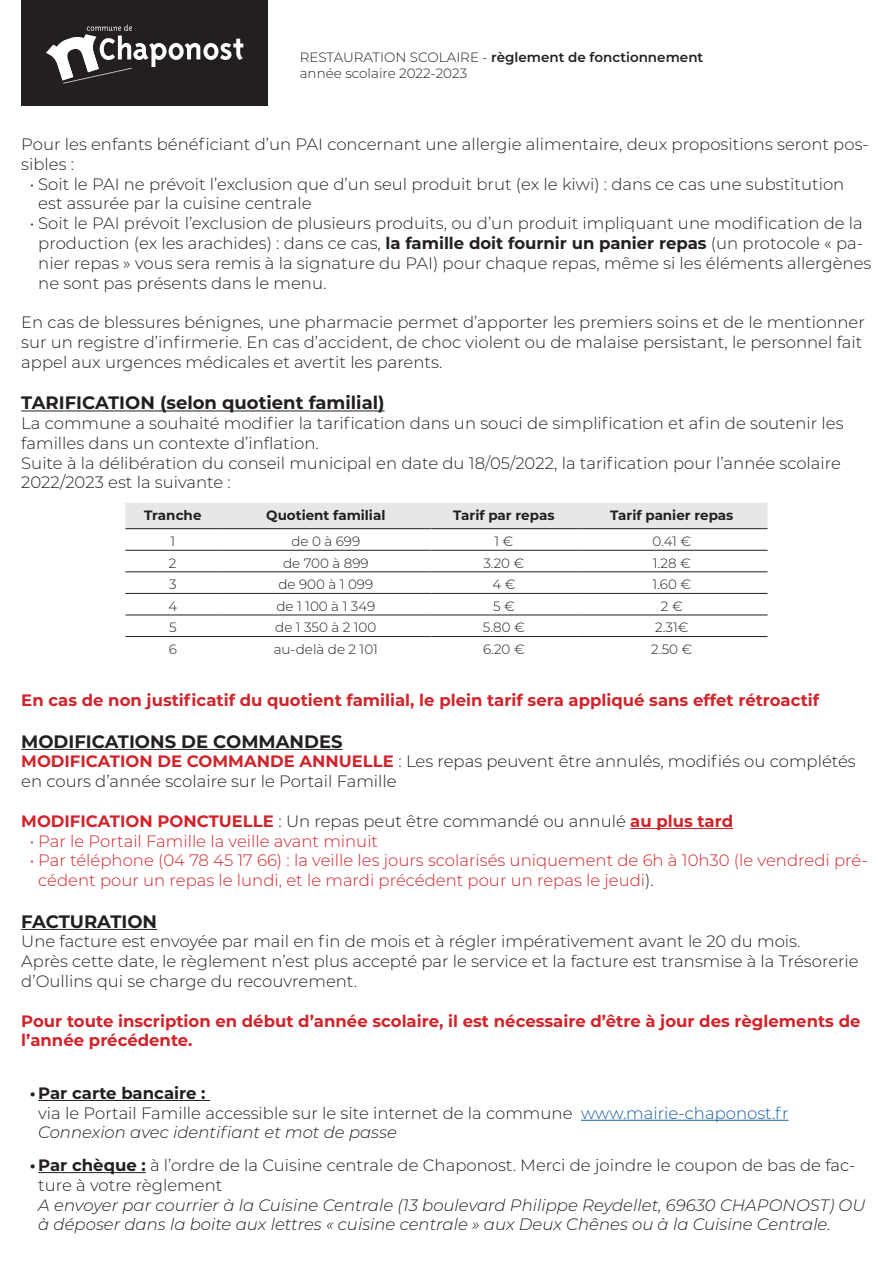
<style>
.page{position:relative;width:893px;height:1263px;background:#fff}
.page>*{position:absolute;margin:0;border:0;box-sizing:border-box;transform-origin:0 0}
.t1{font:700 18px "Montserrat";color:#231f20}
.t2{font:300 16.5px/19.8px "Montserrat";color:#231f20}
.t3{font:italic 300 16.5px/19.8px "Montserrat";color:#231f20}
.t4{font:700 16.5px/19.8px "Montserrat";color:#d1232a}
.t5{font:300 16.5px/19.8px "Montserrat";color:#d1232a}
.t6{font:300 13.5px/16.2px "Montserrat";color:#231f20}
.t7{font:700 13.5px "Montserrat";color:#231f20}
.s1{font-weight:600}
.s2{font-weight:700}
.s3{font-weight:700;color:#d1232a}
.s4{font-weight:300;color:#231f20}
.s5{color:#231f20}
.s6{color:#175d9e}
.s7{font-style:italic}
.s8{font-weight:700;font-style:normal}
.s9{font-style:normal}
</style>
<div class="page">
<div style="left:21px;top:0;width:247px;height:106px;background:#231f20"></div>
<svg style="left:46px;top:24px;width:197px;height:59px"></svg>
<hr style="left:21px;top:410px;width:364px;height:1px;background:#231f20">
<hr style="left:21px;top:749px;width:322px;height:1px;background:#231f20">
<hr style="left:630px;top:828px;width:103px;height:1px;background:#d1232a">
<hr style="left:21px;top:929px;width:136px;height:1px;background:#231f20">
<hr style="left:38px;top:1100px;width:172px;height:1px;background:#231f20">
<hr style="left:581px;top:1120px;width:207px;height:1px;background:#175d9e">
<hr style="left:38px;top:1172px;width:108px;height:1px;background:#231f20">
<div style="left:125px;top:503px;width:642px;height:25px;background:#e6e7e9"></div>
<hr style="left:125px;top:550px;width:95px;height:1px;background:#231f20">
<hr style="left:220px;top:550px;width:212px;height:1px;background:#231f20">
<hr style="left:432px;top:550px;width:144px;height:1px;background:#231f20">
<hr style="left:576px;top:550px;width:191px;height:1px;background:#231f20">
<hr style="left:125px;top:572px;width:95px;height:1px;background:#231f20">
<hr style="left:220px;top:572px;width:212px;height:1px;background:#231f20">
<hr style="left:432px;top:572px;width:144px;height:1px;background:#231f20">
<hr style="left:576px;top:572px;width:191px;height:1px;background:#231f20">
<hr style="left:125px;top:593px;width:95px;height:1px;background:#231f20">
<hr style="left:220px;top:593px;width:212px;height:1px;background:#231f20">
<hr style="left:432px;top:593px;width:144px;height:1px;background:#231f20">
<hr style="left:576px;top:593px;width:191px;height:1px;background:#231f20">
<hr style="left:125px;top:615px;width:95px;height:1px;background:#231f20">
<hr style="left:220px;top:615px;width:212px;height:1px;background:#231f20">
<hr style="left:432px;top:615px;width:144px;height:1px;background:#231f20">
<hr style="left:576px;top:615px;width:191px;height:1px;background:#231f20">
<hr style="left:125px;top:636px;width:95px;height:1px;background:#231f20">
<hr style="left:220px;top:636px;width:212px;height:1px;background:#231f20">
<hr style="left:432px;top:636px;width:144px;height:1px;background:#231f20">
<hr style="left:576px;top:636px;width:191px;height:1px;background:#231f20">
<hr style="left:125px;top:528px;width:95px;height:1px;background:#231f20">
<hr style="left:220px;top:528px;width:212px;height:1px;background:#231f20">
<hr style="left:432px;top:528px;width:144px;height:1px;background:#231f20">
<hr style="left:576px;top:528px;width:191px;height:1px;background:#231f20">
<p class="t6" style="left:300px;top:48px;width:405px">RESTAURATION SCOLAIRE - <span class="s1">règlement de fonctionnement </span>année scolaire 2022-2023</p>
<p class="t2" style="left:21px;top:134px;width:849px">Pour les enfants bénéficiant d’un PAI concernant une allergie alimentaire, deux propositions seront pos&shy;sibles :</p>
<p class="t2" style="left:38px;top:173px;width:808px;text-indent:-9px">• Soit le PAI ne prévoit l’exclusion que d’un seul produit brut (ex le kiwi) : dans ce cas une substitution est assurée par la cuisine centrale</p>
<p class="t2" style="left:38px;top:213px;width:835px;text-indent:-9px">• Soit le PAI prévoit l’exclusion de plusieurs produits, ou d’un produit impliquant une modification de la production (ex les arachides) : dans ce cas, <span class="s2">la famille doit fournir un panier repas</span> (un protocole « pa&shy;nier repas » vous sera remis à la signature du PAI) pour chaque repas, même si les éléments allergènes ne sont pas présents dans le menu.</p>
<p class="t2" style="left:21px;top:312px;width:845px">En cas de blessures bénignes, une pharmacie permet d’apporter les premiers soins et de le mentionner sur un registre d’infirmerie. En cas d’accident, de choc violent ou de malaise persistant, le personnel fait appel aux urgences médicales et avertit les parents.</p>
<p class="t1" style="left:21px;top:390px;width:365px">TARIFICATION (selon quotient familial)</p>
<p class="t2" style="left:21px;top:413px;width:824px">La commune a souhaité modifier la tarification dans un souci de simplification et afin de soutenir les familles dans un contexte d’inflation.</p>
<p class="t2" style="left:21px;top:452px;width:821px">Suite à la délibération du conseil municipal en date du 18/05/2022, la tarification pour l’année scolaire<br>2022/2023 est la suivante :</p>
<p class="t7" style="left:144px;top:506px;width:59px">Tranche</p>
<p class="t7" style="left:266px;top:506px;width:121px">Quotient familial</p>
<p class="t7" style="left:453px;top:506px;width:103px">Tarif par repas</p>
<p class="t7" style="left:610px;top:506px;width:125px">Tarif panier repas</p>
<p class="t6" style="left:170px;top:533px;width:6px">1</p>
<p class="t6" style="left:291px;top:533px;width:70px">de 0 à 699</p>
<p class="t6" style="left:494px;top:533px;width:21px">1 €</p>
<p class="t6" style="left:652px;top:533px;width:40px">0.41 €</p>
<p class="t6" style="left:169px;top:554px;width:9px">2</p>
<p class="t6" style="left:283px;top:554px;width:87px">de 700 à 899</p>
<p class="t6" style="left:483px;top:554px;width:43px">3.20 €</p>
<p class="t6" style="left:653px;top:554px;width:39px">1.28 €</p>
<p class="t6" style="left:169px;top:576px;width:9px">3</p>
<p class="t6" style="left:278px;top:576px;width:96px">de 900 à 1 099</p>
<p class="t6" style="left:492px;top:576px;width:25px">4 €</p>
<p class="t6" style="left:653px;top:576px;width:40px">1.60 €</p>
<p class="t6" style="left:168px;top:597px;width:10px">4</p>
<p class="t6" style="left:276px;top:597px;width:100px">de 1 100 à 1 349</p>
<p class="t6" style="left:493px;top:597px;width:23px">5 €</p>
<p class="t6" style="left:661px;top:597px;width:23px">2 €</p>
<p class="t6" style="left:169px;top:619px;width:9px">5</p>
<p class="t6" style="left:275px;top:619px;width:103px">de 1 350 à 2 100</p>
<p class="t6" style="left:483px;top:619px;width:44px">5.80 €</p>
<p class="t6" style="left:655px;top:619px;width:35px">2.31€</p>
<p class="t6" style="left:169px;top:640px;width:10px">6</p>
<p class="t6" style="left:274px;top:640px;width:106px">au-delà de 2 101</p>
<p class="t6" style="left:483px;top:640px;width:43px">6.20 €</p>
<p class="t6" style="left:651px;top:640px;width:43px">2.50 €</p>
<p class="t4" style="left:21px;top:690px;width:799px">En cas de non justificatif du quotient familial, le plein tarif sera appliqué sans effet rétroactif</p>
<p class="t1" style="left:21px;top:728px;width:323px">MODIFICATIONS DE COMMANDES</p>
<p class="t2" style="left:21px;top:751px;width:836px"><span class="s3">MODIFICATION DE COMMANDE ANNUELLE</span> : Les repas peuvent être annulés, modifiés ou complétés en cours d’année scolaire sur le Portail Famille</p>
<p class="t4" style="left:21px;top:810px;width:713px">MODIFICATION PONCTUELLE <span class="s4">: Un repas peut être commandé ou annulé</span> au plus tard</p>
<p class="t5" style="left:30px;top:830px;width:350px">• Par le Portail Famille la veille avant minuit</p>
<p class="t5" style="left:38px;top:850px;width:831px;text-indent:-9px">• Par téléphone (04 78 45 17 66) : la veille les jours scolarisés uniquement de 6h à 10h30 (le vendredi pré&shy;cédent pour un repas le lundi, et le mardi précédent pour un repas le jeudi<span class="s5">).</span></p>
<p class="t1" style="left:21px;top:908px;width:137px">FACTURATION</p>
<p class="t2" style="left:21px;top:931px;width:781px">Une facture est envoyée par mail en fin de mois et à régler impérativement avant le 20 du mois.</p>
<p class="t2" style="left:21px;top:951px;width:839px">Après cette date, le règlement n’est plus accepté par le service et la facture est transmise à la Trésorerie d’Oullins qui se charge du recouvrement.</p>
<p class="t4" style="left:21px;top:1010px;width:841px">Pour toute inscription en début d’année scolaire, il est nécessaire d’être à jour des règlements de l’année précédente.</p>
<p class="t2" style="left:38px;top:1082px;width:752px;text-indent:-9px"><span class="s2">• Par carte bancaire :<br></span>via le Portail Famille accessible sur le site internet de la commune <span class="s6">www.mairie-chaponost.fr<br></span><span class="s7">Connexion avec identifiant et mot de passe</span></p>
<p class="t3" style="left:38px;top:1155px;width:829px;text-indent:-9px"><span class="s8">• Par chèque :</span> <span class="s9">à l’ordre de la Cuisine centrale de Chaponost. Merci de joindre le coupon de bas de fac&shy;ture à votre règlement<br></span>A envoyer par courrier à la Cuisine Centrale (13 boulevard Philippe Reydellet, 69630 CHAPONOST) OU à déposer dans la boite aux lettres « cuisine centrale » aux Deux Chênes ou à la Cuisine Centrale.</p>
</div>
